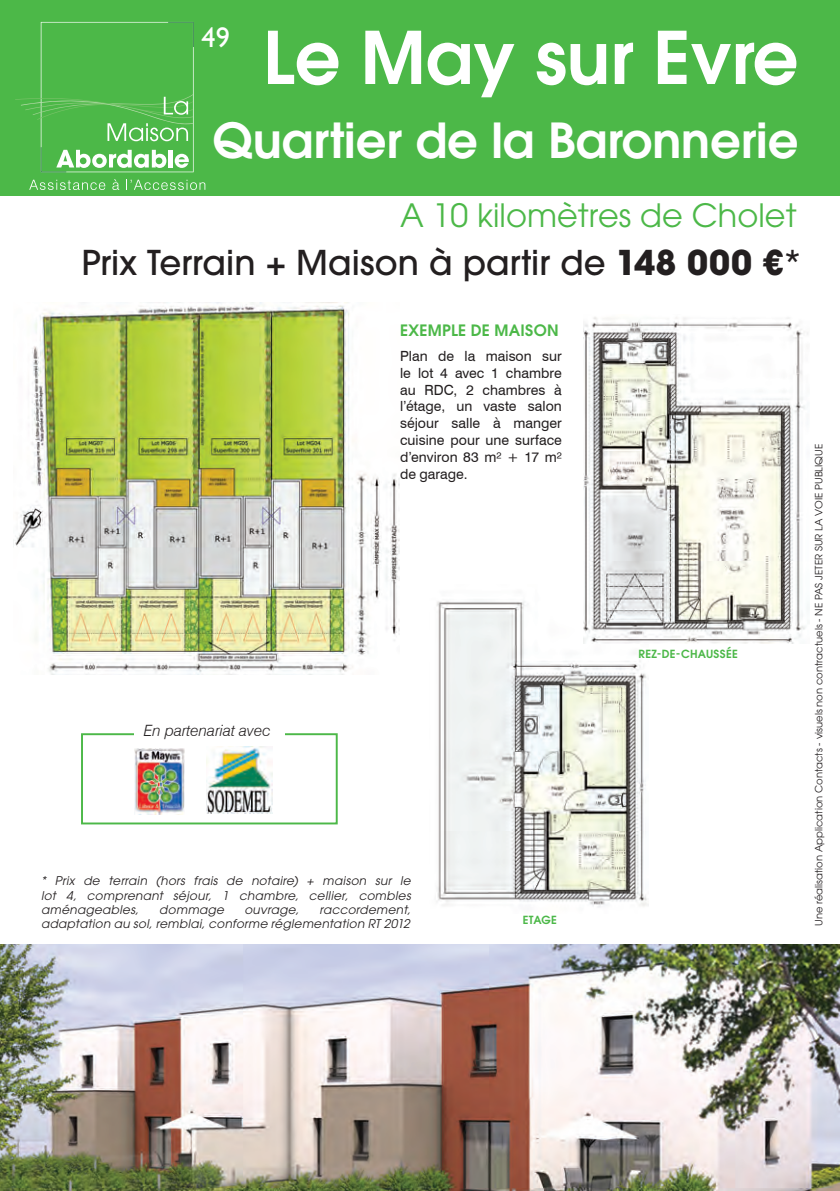
<style>
.page{position:relative;width:840px;height:1191px;background:#fff}
.page>*{position:absolute;margin:0;border:0;box-sizing:border-box;transform-origin:0 0}
.t1{font:600 72px "ITC Avant Garde Pro";color:#fff}
.t2{font:600 48px "ITC Avant Garde Pro";color:#fff}
.t3{font:500 34px "ITC Avant Garde Pro";color:#231f20}
.t4{font:32px "ITC Avant Garde Pro";color:#4cb848}
.t5{font:28.2px "Gill Sans";color:#fff}
.t6{font:italic 300 15.6px "Swiss 721 BT";color:#231f20}
.t7{font:600 15.6px "ITC Avant Garde Pro";letter-spacing:.02em;color:#4cb848}
.t8{font:14px/16.8px "Swiss 721 BT";color:#231f20}
.t9{font:italic 12px/14.4px "ITC Avant Garde Pro";letter-spacing:.025em;color:#231f20;text-align:justify}
.t10{font:600 11.2px "ITC Avant Garde Pro";letter-spacing:.03em;color:#4cb848}
.t11{font:10px "ITC Avant Garde Pro";color:#231f20}
.s1{font-weight:700}
</style>
<div class="page">
<img style="left:436px;top:601px;width:212px;height:306px">
<img style="left:583px;top:317px;width:225px;height:326px">
<div style="left:0;top:0;width:839px;height:195px;background:#4cb848"></div>
<svg style="left:29px;top:180px;width:76px;height:10px"></svg>
<svg style="left:112px;top:179px;width:7px;height:11px"></svg>
<svg style="left:126px;top:180px;width:79px;height:10px"></svg>
<svg style="left:15px;top:22px;width:178px;height:150px"></svg>
<img style="left:0;top:944px;width:839px;height:247px">
<img style="left:15px;top:302px;width:384px;height:373px">
<div style="left:81px;top:733px;width:256px;height:91px;border:2px solid #4cb848"></div>
<div style="left:134px;top:724px;width:150px;height:18px;background:#fff"></div>
<img style="left:135px;top:748px;width:50px;height:66px">
<img style="left:206px;top:746px;width:66px;height:67px">
<p class="t5" style="left:201px;top:21px;width:30px">49</p>
<p class="t1" style="left:262px;top:10px;width:537px">Le May sur Evre</p>
<p class="t2" style="left:212px;top:109px;width:587px">Quartier de la Baronnerie</p>
<p class="t4" style="left:400px;top:195px;width:397px">A 10 kilomètres de Cholet</p>
<p class="t3" style="left:82px;top:241px;width:721px">Prix Terrain + Maison à partir de <span class="s1">148 000 €</span>*</p>
<p class="t6" style="left:144px;top:721px;width:128px">En partenariat avec</p>
<p class="t7" style="left:400px;top:320px;width:160px">EXEMPLE DE MAISON</p>
<p class="t8" style="left:400px;top:347px;width:163px">Plan de la maison sur le lot 4 avec 1 chambre au RDC, 2 chambres à l’étage, un vaste salon séjour salle à manger cuisine pour une surface d’environ 83 m² + 17 m² de garage.</p>
<p class="t9" style="left:41px;top:873px;width:371px">* Prix de terrain (hors frais de notaire) + maison sur le lot 4, comprenant séjour, 1 chambre, cellier, combles aménageables,</p>
<p class="t9" style="left:41px;top:902px;width:371px;text-align:right">raccordement,<br>adaptation au sol, remblai, conforme réglementation RT 2012</p>
<p class="t9" style="left:159px;top:902px;width:66px">dommage</p>
<p class="t9" style="left:244px;top:902px;width:56px">ouvrage,</p>
<p class="t10" style="left:522px;top:913px;width:36px">ETAGE</p>
<p class="t10" style="left:638px;top:646px;width:101px">REZ-DE-CHAUSSÉE</p>
<p class="t11" style="left:812px;top:926px;width:483px;rotate:-90deg">Une réalisation Application Contacts - visuels non contractuels - NE PAS JETER SUR LA VOIE PUBLIQUE</p>
</div>
